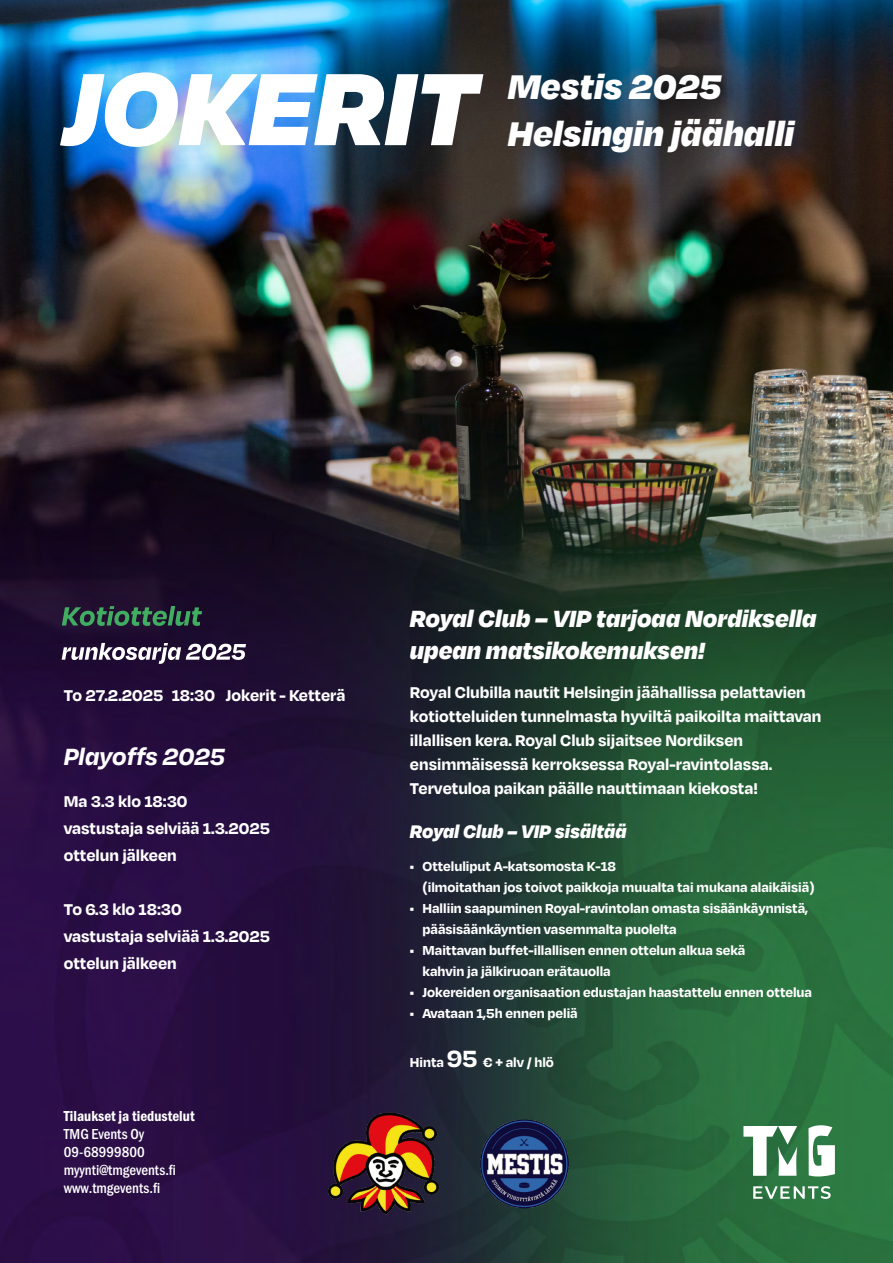
<style>
.page{position:relative;width:893px;height:1263px;background:#fff}
.page>*{position:absolute;margin:0;border:0;box-sizing:border-box;transform-origin:0 0}
.t1{font:italic 900 118.2px "Degular";color:#fff}
.t2{font:italic 900 39.45px/47.2px "Degular";color:#fff}
.t3{font:italic 900 27px/32.4px "Degular";color:#fff}
.t4{font:italic 700 27px "Degular";color:#fff}
.t5{font:italic 900 21px "Degular";color:#fff}
.t6{font:700 18px/24px "Degular";color:#fff}
.t7{font:700 15px/21px "Degular";color:#fff}
.t8{font:500 15px/18px "Franklin Gothic URW Con";color:#fff}
.t9{font:15px "Franklin Gothic URW Con Dem";color:#fff}
.s1{font-size:27px}
</style>
<div class="page">
<img style="left:0;top:0;width:893px;height:1263px">
<svg style="left:743px;top:1126px;width:54px;height:50px"></svg>
<svg style="left:808px;top:1125px;width:27px;height:51px"></svg>
<svg style="left:753px;top:1186px;width:78px;height:13px"></svg>
<svg style="left:62px;top:606px;width:140px;height:20px;background:#2e5745"></svg>
<svg style="left:62px;top:643px;width:184px;height:21px"></svg>
<img style="left:325px;top:1110px;width:243px;height:107px">
<h1 class="t1" style="left:64px;top:31px;width:415px">JOKERIT</h1>
<h2 class="t2" style="left:508px;top:60px;width:288px">Mestis 2025<br>Helsingin jäähalli</h2>
<p class="t6" style="left:64px;top:682px;width:283px">To 27.2.2025 18:30 Jokerit - Ketterä</p>
<h3 class="t4" style="left:64px;top:739px;width:163px">Playoffs 2025</h3>
<p class="t6" style="left:64px;top:786px;width:208px;line-height:27px">Ma 3.3 klo 18:30 vastustaja selviää 1.3.2025 ottelun jälkeen</p>
<p class="t6" style="left:64px;top:894px;width:208px;line-height:27px">To 6.3 klo 18:30<br>vastustaja selviää 1.3.2025 ottelun jälkeen</p>
<p class="t9" style="left:64px;top:1105px;width:132px">Tilaukset ja tiedustelut</p>
<p class="t8" style="left:64px;top:1124px;width:114px">TMG Events Oy<br>09-68999800 myynti@tmgevents.fi www.tmgevents.fi</p>
<h3 class="t3" style="left:410px;top:601px;width:408px">Royal Club – VIP tarjoaa Nordiksella upean matsikokemuksen!</h3>
<p class="t6" style="left:410px;top:680px;width:413px">Royal Clubilla nautit Helsingin jäähallissa pelattavien kotiotteluiden tunnelmasta hyviltä paikoilta maittavan illallisen kera. Royal Club sijaitsee Nordiksen ensimmäisessä kerroksessa Royal-ravintolassa.<br>Tervetuloa paikan päälle nauttimaan kiekosta!</p>
<p class="t5" style="left:410px;top:818px;width:218px">Royal Club – VIP sisältää</p>
<p class="t7" style="left:422px;top:855px;width:394px;text-indent:-13px">• Otteluliput A-katsomosta K-18<br>(ilmoitathan jos toivot paikkoja muualta tai mukana alaikäisiä)</p>
<p class="t7" style="left:422px;top:897px;width:387px;text-indent:-13px">• Halliin saapuminen Royal-ravintolan omasta sisäänkäynnistä, pääsisäänkäyntien vasemmalta puolelta</p>
<p class="t7" style="left:422px;top:939px;width:324px;text-indent:-13px">• Maittavan buffet-illallisen ennen ottelun alkua sekä kahvin ja jälkiruoan erätauolla</p>
<p class="t7" style="left:410px;top:981px;width:404px">• Jokereiden organisaation edustajan haastattelu ennen ottelua</p>
<p class="t7" style="left:410px;top:1002px;width:169px">• Avataan 1,5h ennen peliä</p>
<p class="t7" style="left:410px;top:1050px;width:146px">Hinta <span class="s1">95</span> € + alv / hlö</p>
</div>
